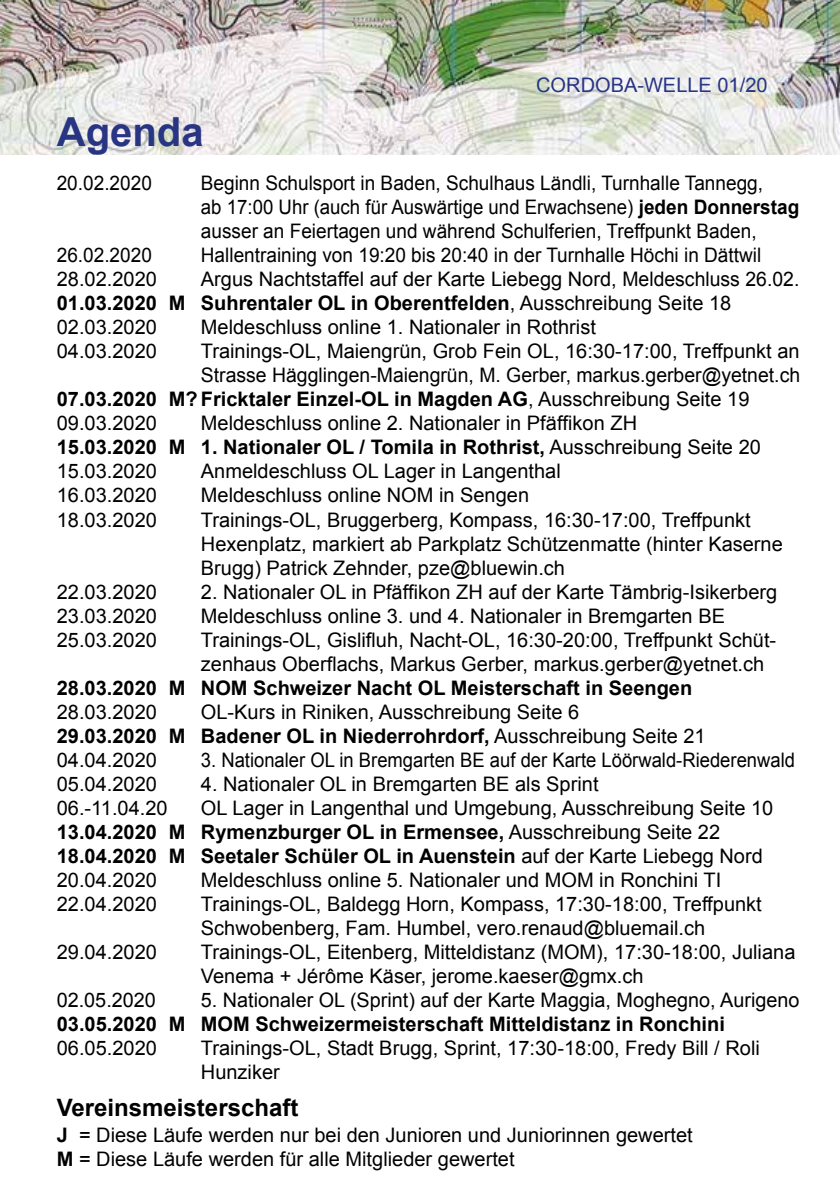
<style>
.page{position:relative;width:840px;height:1191px;background:#fff}
.page>*{position:absolute;margin:0;border:0;box-sizing:border-box;transform-origin:0 0}
.t1{font:700 40px "Arial";color:#283583}
.t2{font:700 24px "Arial";color:#000}
.t3{font:20px/24px "Arial";color:#000}
.t4{font:20px/24px "Arial";color:#000;scale:.95 1}
.t5{font:700 20px "Arial";color:#000}
.t6{font:20px "Arial";color:#000;scale:.92 1}
.t7{font:20px "Arial";color:#283583}
.s1{font-weight:700}
.s2{font-weight:400}
</style>
<div class="page">
<img style="left:0;top:0;width:839px;height:154px">
<p class="t7" style="left:536px;top:72px;width:233px">CORDOBA-WELLE 01/20</p>
<h1 class="t1" style="left:57px;top:105px;width:148px">Agenda</h1>
<p class="t4" style="left:57px;top:171px;width:102px">20.02.2020</p>
<p class="t4" style="left:201px;top:171px;width:631px">Beginn Schulsport in Baden, Schulhaus Ländli, Turnhalle Tannegg,<br>ab 17:00 Uhr (auch für Auswärtige und Erwachsene) <span class="s1">jeden Donnerstag </span>ausser an Feiertagen und während Schulferien, Treffpunkt Baden,</p>
<p class="t4" style="left:57px;top:243px;width:102px">26.02.2020</p>
<p class="t4" style="left:201px;top:243px;width:591px">Hallentraining von 19:20 bis 20:40 in der Turnhalle Höchi in Dättwil</p>
<p class="t3" style="left:57px;top:267px;width:102px">28.02.2020</p>
<p class="t3" style="left:57px;top:267px;width:743px;text-indent:144px">Argus Nachtstaffel auf der Karte Liebegg Nord, Meldeschluss 26.02.<br><span class="s1">01.03.2020 M Suhrentaler OL in Oberentfelden</span>, Ausschreibung Seite 18<br>02.03.2020</p>
<p class="t3" style="left:201px;top:315px;width:396px">Meldeschluss online 1. Nationaler in Rothrist</p>
<p class="t3" style="left:57px;top:339px;width:102px">04.03.2020</p>
<p class="t3" style="left:201px;top:339px;width:600px">Trainings-OL, Maiengrün, Grob Fein OL, 16:30-17:00, Treffpunkt an</p>
<p class="t3" style="left:201px;top:363px;width:600px">Strasse Hägglingen-Maiengrün, M. Gerber, markus.gerber@yetnet.ch</p>
<p class="t5" style="left:57px;top:386px;width:693px">07.03.2020 M? Fricktaler Einzel-OL in Magden AG<span class="s2">, Ausschreibung Seite 19</span></p>
<p class="t3" style="left:57px;top:411px;width:102px">09.03.2020</p>
<p class="t3" style="left:57px;top:411px;width:705px;text-indent:144px">Meldeschluss online 2. Nationaler in Pfäffikon ZH<br><span class="s1">15.03.2020 M 1. Nationaler OL / Tomila in Rothrist,</span> Ausschreibung Seite 20<br>15.03.2020</p>
<p class="t3" style="left:201px;top:459px;width:361px">Anmeldeschluss OL Lager in Langenthal</p>
<p class="t3" style="left:57px;top:483px;width:102px">16.03.2020</p>
<p class="t3" style="left:201px;top:483px;width:329px">Meldeschluss online NOM in Sengen</p>
<p class="t3" style="left:57px;top:507px;width:102px">18.03.2020</p>
<p class="t3" style="left:201px;top:507px;width:583px">Trainings-OL, Bruggerberg, Kompass, 16:30-17:00, Treffpunkt<br>Hexenplatz, markiert ab Parkplatz Schützenmatte (hinter Kaserne<br>Brugg) Patrick Zehnder, pze@bluewin.ch</p>
<p class="t3" style="left:57px;top:579px;width:102px">22.03.2020</p>
<p class="t3" style="left:201px;top:579px;width:577px">2. Nationaler OL in Pfäffikon ZH auf der Karte Tämbrig-Isikerberg</p>
<p class="t3" style="left:57px;top:603px;width:102px">23.03.2020</p>
<p class="t3" style="left:201px;top:603px;width:525px">Meldeschluss online 3. und 4. Nationaler in Bremgarten BE</p>
<p class="t3" style="left:57px;top:627px;width:102px">25.03.2020</p>
<p class="t3" style="left:201px;top:627px;width:576px">Trainings-OL, Gislifluh, Nacht-OL, 16:30-20:00, Treffpunkt Schüt&shy;zenhaus Oberflachs, Markus Gerber, markus.gerber@yetnet.ch</p>
<p class="t5" style="left:57px;top:674px;width:636px">28.03.2020 M NOM Schweizer Nacht OL Meisterschaft in Seengen</p>
<p class="t3" style="left:57px;top:699px;width:102px">28.03.2020</p>
<p class="t3" style="left:57px;top:699px;width:650px;text-indent:144px">OL-Kurs in Riniken, Ausschreibung Seite 6<br><span class="s1">29.03.2020 M Badener OL in Niederrohrdorf,</span> Ausschreibung Seite 21<br>04.04.2020</p>
<p class="t6" style="left:201px;top:746px;width:647px">3. Nationaler OL in Bremgarten BE auf der Karte Löörwald-Riederenwald</p>
<p class="t3" style="left:57px;top:771px;width:102px">05.04.2020</p>
<p class="t3" style="left:201px;top:771px;width:399px">4. Nationaler OL in Bremgarten BE als Sprint</p>
<p class="t3" style="left:57px;top:795px;width:112px">06.-11.04.20</p>
<p class="t3" style="left:57px;top:795px;width:717px;text-indent:144px">OL Lager in Langenthal und Umgebung, Ausschreibung Seite 10<br><span class="s1">13.04.2020 M Rymenzburger OL in Ermensee,</span> Ausschreibung Seite 22<br><span class="s1">18.04.2020 M Seetaler Schüler OL in Auenstein</span> auf der Karte Liebegg Nord 20.04.2020</p>
<p class="t3" style="left:201px;top:867px;width:521px">Meldeschluss online 5. Nationaler und MOM in Ronchini TI</p>
<p class="t3" style="left:57px;top:891px;width:102px">22.04.2020</p>
<p class="t3" style="left:201px;top:891px;width:562px">Trainings-OL, Baldegg Horn, Kompass, 17:30-18:00, Treffpunkt<br>Schwobenberg, Fam. Humbel, vero.renaud@bluemail.ch</p>
<p class="t3" style="left:57px;top:939px;width:102px">29.04.2020</p>
<p class="t3" style="left:201px;top:939px;width:595px">Trainings-OL, Eitenberg, Mitteldistanz (MOM), 17:30-18:00, Juliana<br>Venema + Jérôme Käser, jerome.kaeser@gmx.ch</p>
<p class="t3" style="left:57px;top:987px;width:101px">02.05.2020</p>
<p class="t3" style="left:201px;top:987px;width:599px">5. Nationaler OL (Sprint) auf der Karte Maggia, Moghegno, Aurigeno</p>
<p class="t5" style="left:57px;top:1010px;width:669px">03.05.2020 M MOM Schweizermeisterschaft Mitteldistanz in Ronchini</p>
<p class="t3" style="left:57px;top:1035px;width:102px">06.05.2020</p>
<p class="t3" style="left:201px;top:1035px;width:560px">Trainings-OL, Stadt Brugg, Sprint, 17:30-18:00, Fredy Bill / Roli<br>Hunziker</p>
<p class="t2" style="left:57px;top:1091px;width:243px">Vereinsmeisterschaft</p>
<p class="t3" style="left:57px;top:1123px;width:637px"><span class="s1">J</span> = Diese Läufe werden nur bei den Junioren und Juniorinnen gewertet<br><span class="s1">M</span> = Diese Läufe werden für alle Mitglieder gewertet</p>
<p class="t3" style="left:43px;top:1138px;width:24px">24</p>
</div>
